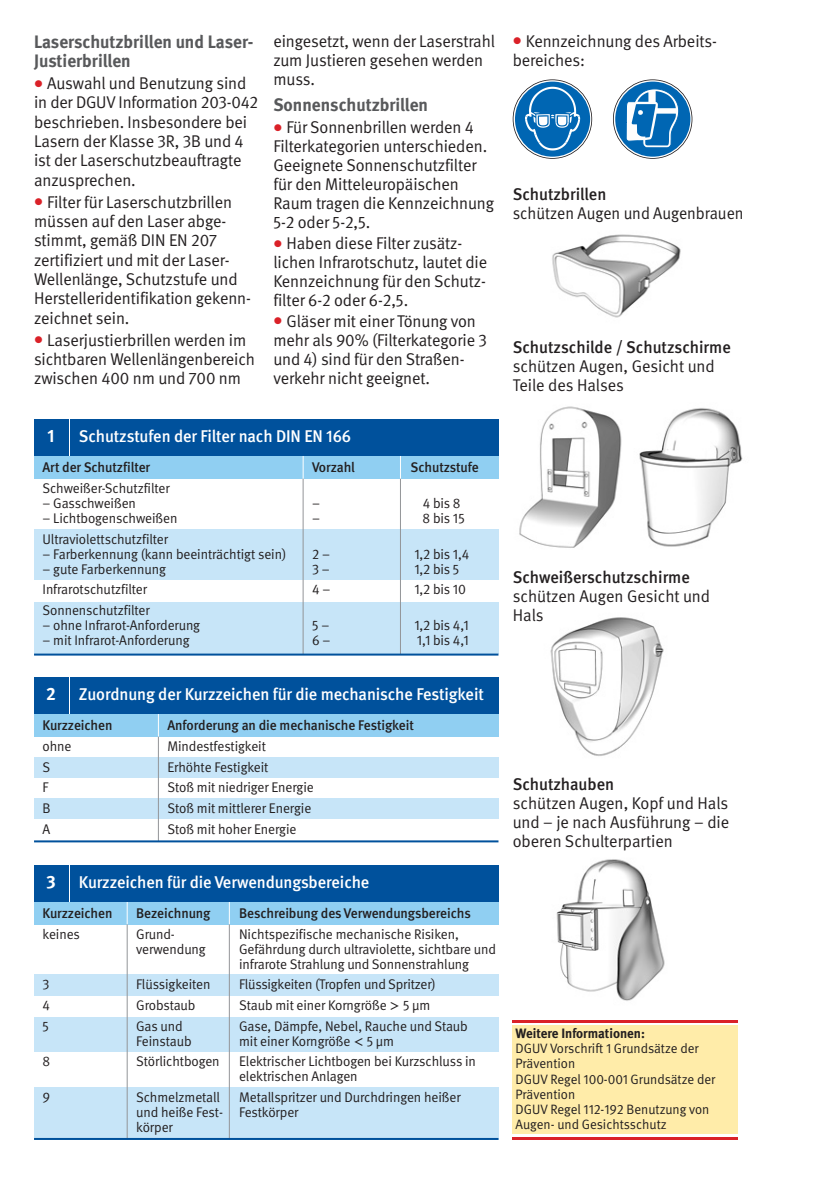
<style>
.page{position:relative;width:840px;height:1191px;background:#fff}
.page>*{position:absolute;margin:0;border:0;box-sizing:border-box;transform-origin:0 0}
.t1{font:700 18px/19.2px "DGUV Meta";color:#58595b}
.t2{font:700 18px "DGUV Meta";color:#fff}
.t3{font:17px/19px "DGUV Meta";letter-spacing:-.005em;color:#231f20}
.t4{font:500 17px "DGUV Meta";letter-spacing:-.005em;color:#fff}
.t5{font:500 17px "DGUV Meta";color:#231f20}
.t6{font:17px "DGUV Meta";letter-spacing:-.005em;color:#231f20;scale:.94 1}
.t7{font:14px/20.6px "DGUV Meta";letter-spacing:-.005em;color:#231f20}
.t8{font:500 14px "DGUV Meta";letter-spacing:-.005em;color:#231f20}
.t9{font:13.6px/15px "DGUV Meta";color:#231f20}
.t10{font:700 13.6px "DGUV Meta";color:#231f20}
.s1{color:#da2128}
.s2{font-family:"Lucida Grande"}
</style>
<div class="page">
<div style="left:512px;top:1025px;width:225px;height:109px;background:#ffeca9"></div>
<hr style="left:512px;top:1019px;width:225px;height:3px;background:#da2128">
<hr style="left:512px;top:1137px;width:225px;height:3px;background:#da2128">
<img style="left:552px;top:234px;width:129px;height:84px">
<img style="left:519px;top:406px;width:103px;height:142px">
<img style="left:639px;top:408px;width:104px;height:139px">
<img style="left:556px;top:859px;width:109px;height:142px">
<img style="left:550px;top:617px;width:114px;height:139px">
<div style="left:34px;top:456px;width:464px;height:22px;background:#90cff2"></div>
<div style="left:34px;top:529px;width:464px;height:51px;background:#c7e5f8"></div>
<div style="left:34px;top:602px;width:464px;height:51px;background:#c7e5f8"></div>
<div style="left:70px;top:420px;width:428px;height:36px;background:#00519c"></div>
<svg style="left:302px;top:456px;width:1px;height:22px"></svg>
<hr style="left:302px;top:478px;width:1px;height:176px;background:#939598">
<svg style="left:400px;top:456px;width:1px;height:22px"></svg>
<hr style="left:400px;top:478px;width:1px;height:176px;background:#939598">
<div style="left:34px;top:714px;width:464px;height:22px;background:#90cff2"></div>
<div style="left:34px;top:757px;width:464px;height:20px;background:#c7e5f8"></div>
<div style="left:34px;top:798px;width:464px;height:21px;background:#c7e5f8"></div>
<svg style="left:158px;top:714px;width:1px;height:22px"></svg>
<hr style="left:158px;top:736px;width:1px;height:105px;background:#939598">
<div style="left:34px;top:901px;width:464px;height:23px;background:#90cff2"></div>
<div style="left:34px;top:974px;width:464px;height:22px;background:#c7e5f8"></div>
<div style="left:34px;top:1017px;width:464px;height:35px;background:#c7e5f8"></div>
<div style="left:34px;top:1087px;width:464px;height:53px;background:#c7e5f8"></div>
<svg style="left:127px;top:901px;width:1px;height:23px"></svg>
<hr style="left:127px;top:924px;width:1px;height:216px;background:#939598">
<svg style="left:229px;top:901px;width:1px;height:23px"></svg>
<hr style="left:229px;top:924px;width:1px;height:216px;background:#939598">
<hr style="left:34px;top:653px;width:464px;height:2px;background:#00519c">
<hr style="left:34px;top:840px;width:464px;height:2px;background:#00519c">
<hr style="left:34px;top:1138px;width:464px;height:2px;background:#00519c">
<div style="left:34px;top:420px;width:34px;height:36px;background:#00519c"></div>
<div style="left:70px;top:677px;width:428px;height:37px;background:#00519c"></div>
<div style="left:34px;top:677px;width:34px;height:37px;background:#00519c"></div>
<div style="left:70px;top:865px;width:428px;height:36px;background:#00519c"></div>
<div style="left:34px;top:865px;width:34px;height:36px;background:#00519c"></div>
<div style="left:514px;top:82px;width:75px;height:75px;background:#0066b3;border-radius:50%"></div>
<svg style="left:524px;top:87px;width:56px;height:63px"></svg>
<div style="left:512px;top:79px;width:80px;height:80px;border:2px solid #231f20;border-radius:50%"></div>
<div style="left:615px;top:82px;width:75px;height:75px;background:#0066b3;border-radius:50%"></div>
<svg style="left:625px;top:89px;width:53px;height:59px"></svg>
<div style="left:612px;top:79px;width:80px;height:80px;border:2px solid #231f20;border-radius:50%"></div>
<p class="t1" style="left:34px;top:33px;width:221px">Laserschutzbrillen und Laser-<br>Justierbrillen</p>
<p class="t3" style="left:34px;top:75px;width:225px"><span class="s1">●</span> Auswahl und Benutzung sind in der DGUV Information 203-042 beschrieben. Insbesondere bei<br>Lasern der Klasse 3R, 3B und 4 ist der Laserschutzbeauftragte anzusprechen.</p>
<p class="t3" style="left:34px;top:193px;width:218px"><span class="s1">●</span> Filter für Laserschutzbrillen müssen auf den Laser abge&shy;stimmt, gemäß DIN EN 207 zertifiziert und mit der Laser-<br>Wellenlänge, Schutzstufe und<br>Herstelleridentifikation gekenn&shy;zeichnet sein.</p>
<p class="t3" style="left:34px;top:331px;width:222px"><span class="s1">●</span> Laserjustierbrillen werden im sichtbaren Wellenlängenbereich zwischen 400 nm und 700 nm</p>
<p class="t3" style="left:273px;top:33px;width:223px">ein gesetzt, wenn der Laserstrahl zum Justieren gesehen werden muss.</p>
<p class="t1" style="left:273px;top:97px;width:156px">Sonnenschutzbrillen</p>
<p class="t3" style="left:273px;top:119px;width:222px"><span class="s1">●</span> Für Sonnenbrillen werden 4<br>Filterkategorien unterschieden.<br>Geeignete Sonnenschutzfilter für den Mitteleuropäischen<br>Raum tragen die Kennzeichnung<br>5-2 oder 5-2,5.</p>
<p class="t3" style="left:273px;top:235px;width:215px"><span class="s1">●</span> Haben diese Filter zusätz&shy;lichen Infrarotschutz, lautet die<br>Kennzeichnung für den Schutz&shy;filter 6-2 oder 6-2,5.</p>
<p class="t3" style="left:273px;top:313px;width:215px"><span class="s1">●</span> Gläser mit einer Tönung von mehr als 90% (Filterkategorie 3 und 4) sind für den Straßen - verkehr nicht geeignet.</p>
<p class="t4" style="left:79px;top:429px;width:274px">Schutzstufen der Filter nach DIN EN 166</p>
<p class="t8" style="left:43px;top:462px;width:109px">Art der Schutzfilter</p>
<p class="t7" style="left:43px;top:479px;width:128px">Schweißer-Schutzfilter</p>
<p class="t7" style="left:43px;top:494px;width:95px">– Gasschweißen</p>
<p class="t7" style="left:43px;top:509px;width:136px">– Lichtbogenschweißen<br>Ultraviolettschutzfilter</p>
<p class="t7" style="left:43px;top:544px;width:245px">– Farberkennung (kann beeinträchtigt sein)</p>
<p class="t7" style="left:43px;top:559px;width:125px">– gute Farberkennung<br>Infrarotschutzfilter<br>Sonnenschutzfilter</p>
<p class="t7" style="left:43px;top:616px;width:159px">– ohne Infrarot-Anforderung</p>
<p class="t7" style="left:43px;top:631px;width:148px">– mit Infrarot-Anforderung</p>
<p class="t2" style="left:47px;top:429px;width:9px">1</p>
<p class="t8" style="left:312px;top:462px;width:44px">Vorzahl</p>
<p class="t7" style="left:312px;top:496px;width:9px;line-height:15px">– –</p>
<p class="t7" style="left:312px;top:547px;width:19px;line-height:15px">2 –<br>3 –</p>
<p class="t7" style="left:312px;top:580px;width:20px">4 –</p>
<p class="t7" style="left:312px;top:618px;width:20px;line-height:15px">5 –<br>6 –</p>
<p class="t8" style="left:410px;top:462px;width:70px">Schutzstufe</p>
<p class="t7" style="left:422px;top:496px;width:44px;line-height:15px">4 bis 8<br>8 bis 15</p>
<p class="t7" style="left:414px;top:547px;width:56px;line-height:15px">1,2 bis 1,4<br>1,2 bis 5</p>
<p class="t7" style="left:414px;top:580px;width:53px">1,2 bis 10</p>
<p class="t7" style="left:414px;top:618px;width:56px;line-height:15px">1,2 bis 4,1<br>1,1 bis 4,1</p>
<p class="t2" style="left:46px;top:687px;width:11px">2</p>
<p class="t4" style="left:79px;top:687px;width:406px">Zuordnung der Kurzzeichen für die mechanische Festigkeit</p>
<p class="t8" style="left:43px;top:720px;width:71px">Kurzzeichen</p>
<p class="t7" style="left:43px;top:737px;width:30px">ohne<br>S<br>F<br>B<br>A</p>
<p class="t8" style="left:167px;top:720px;width:248px">Anforderung an die mechanische Festigkeit</p>
<p class="t7" style="left:167px;top:737px;width:148px">Mindestfestigkeit<br>Erhöhte Festigkeit<br>Stoß mit niedriger Energie<br>Stoß mit mittlerer Energie<br>Stoß mit hoher Energie</p>
<p class="t2" style="left:46px;top:875px;width:11px">3</p>
<p class="t4" style="left:79px;top:875px;width:292px">Kurzzeichen für die Verwendungsbereiche</p>
<p class="t8" style="left:43px;top:907px;width:71px">Kurzzeichen</p>
<p class="t7" style="left:43px;top:924px;width:39px">keines</p>
<p class="t7" style="left:43px;top:975px;width:9px;text-align:justify">3<br>4<br>5</p>
<p class="t7" style="left:43px;top:1052px;width:9px">8</p>
<p class="t7" style="left:43px;top:1088px;width:9px">9</p>
<p class="t8" style="left:136px;top:907px;width:76px">Bezeichnung</p>
<p class="t7" style="left:136px;top:927px;width:71px;line-height:15px">Grund-<br>ver wendung</p>
<p class="t7" style="left:136px;top:975px;width:76px">Flüssigkeiten<br>Grobstaub<br>Gas und</p>
<p class="t7" style="left:136px;top:1031px;width:85px">Feinstaub<br>Störlichtbogen</p>
<p class="t7" style="left:136px;top:1090px;width:88px;line-height:15px">Schmelzmetall und heiße Fest&shy;körper</p>
<p class="t8" style="left:239px;top:907px;width:233px">Beschreibung des Verwendungsbereichs</p>
<p class="t7" style="left:239px;top:927px;width:258px;line-height:15px">Nichtspezifische mechanische Risiken,<br>Gefährdung durch ultraviolette, sichtbare und infrarote Strahlung und Sonnenstrahlung</p>
<p class="t7" style="left:239px;top:975px;width:230px">Flüssigkeiten (Tropfen und Spritzer)<br>Staub mit einer Korngröße <span class="s2">&gt;</span> 5 μm<br>Gase, Dämpfe, Nebel, Rauche und Staub</p>
<p class="t7" style="left:239px;top:1031px;width:238px">mit einer Korngröße <span class="s2">&lt;</span> 5 μm<br>Elektrischer Lichtbogen bei Kurzschluss in</p>
<p class="t7" style="left:239px;top:1067px;width:223px">elektrischen Anlagen<br>Metallspritzer und Durchdringen heißer</p>
<p class="t7" style="left:239px;top:1103px;width:61px">Festkörper</p>
<p class="t3" style="left:512px;top:33px;width:206px"><span class="s1">●</span> Kennzeichnung des Arbeits - bereiches:</p>
<p class="t5" style="left:512px;top:187px;width:95px">Schutzbrillen</p>
<p class="t6" style="left:512px;top:206px;width:247px">schützen Augen und Augenbrauen</p>
<p class="t5" style="left:512px;top:340px;width:219px">Schutzschilde / Schutzschirme</p>
<p class="t3" style="left:512px;top:357px;width:203px">schützen Augen, Gesicht und<br>Teile des Halses</p>
<p class="t5" style="left:512px;top:570px;width:179px">Schweißerschutzschirme</p>
<p class="t3" style="left:512px;top:587px;width:199px">schützen Augen Gesicht und<br>Hals</p>
<p class="t5" style="left:512px;top:777px;width:103px">Schutzhauben</p>
<p class="t3" style="left:512px;top:794px;width:218px;text-align:justify">schützen Augen, Kopf und Hals und – je nach Ausführung – die oberen Schulterpartien</p>
<p class="t10" style="left:515px;top:1028px;width:131px">Weitere Informationen:</p>
<p class="t9" style="left:515px;top:1042px;width:201px">DGUV Vorschrift 1 Grundsätze der<br>Prävention<br>DGUV Regel 100-001 Grundsätze der<br>Prävention<br>DGUV Regel 112-192 Benutzung von<br>Augen- und Gesichtsschutz</p>
</div>
